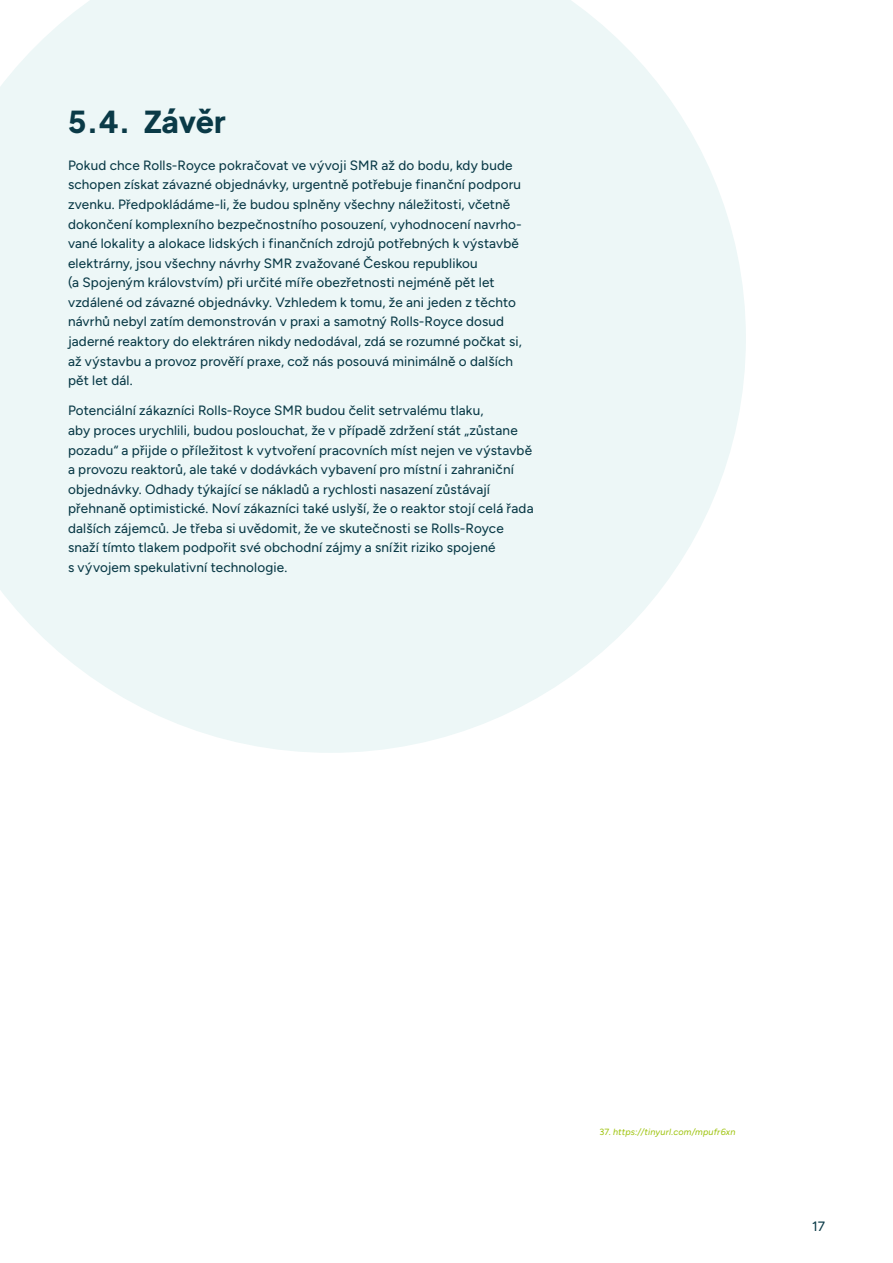
<style>
.page{position:relative;width:893px;height:1263px;background:#fff}
.page>*{position:absolute;margin:0;border:0;box-sizing:border-box;transform-origin:0 0}
.t1{font:30px "Plus Jakarta Sans";letter-spacing:-.005em;color:#0a3a47}
.t2{font:300 13.5px/19.5px "Figtree";letter-spacing:.01em;color:#0a3a47}
.t3{font:italic 300 9px "Figtree";letter-spacing:.02em;color:#a2c617}
.s1{font-style:normal}
</style>
<div class="page">
<svg style="left:0;top:0;width:746px;height:753px;background:#eff8f8"></svg>
<h1 class="t1" style="left:68px;top:98px;width:159px">5.4. Závěr</h1>
<p class="t2" style="left:68px;top:155px;width:455px">Pokud chce Rolls-Royce pokračovat ve vývoji SMR až do bodu, kdy bude schopen získat závazné objednávky, urgentně potřebuje finanční podporu zvenku. Předpokládáme-li, že budou splněny všechny náležitosti, včetně dokončení komplexního bezpečnostního posouzení, vyhodnocení navrho&shy;vané lokality a alokace lidských i finančních zdrojů potřebných k výstavbě elektrárny, jsou všechny návrhy SMR zvažované Českou republikou<br>(a Spojeným královstvím) při určité míře obezřetnosti nejméně pět let vzdálené od závazné objednávky. Vzhledem k tomu, že ani jeden z těchto návrhů nebyl zatím demonstrován v praxi a samotný Rolls-Royce dosud jaderné reaktory do elektráren nikdy nedodával, zdá se rozumné počkat si, až výstavbu a provoz prověří praxe, což nás posouvá minimálně o dalších pět let dál.</p>
<p class="t2" style="left:68px;top:401px;width:467px">Potenciální zákazníci Rolls-Royce SMR budou čelit setrvalému tlaku,<br>aby proces urychlili, budou poslouchat, že v případě zdržení stát „zůstane pozadu“ a přijde o příležitost k vytvoření pracovních míst nejen ve výstavbě a provozu reaktorů, ale také v dodávkách vybavení pro místní i zahraniční objednávky. Odhady týkající se nákladů a rychlosti nasazení zůstávají přehnaně optimistické. Noví zákazníci také uslyší, že o reaktor stojí celá řada dalších zájemců. Je třeba si uvědomit, že ve skutečnosti se Rolls-Royce snaží tímto tlakem podpořit své obchodní zájmy a snížit riziko spojené<br>s vývojem spekulativní technologie.</p>
<p class="t3" style="left:600px;top:1127px;width:137px"><span class="s1">37.</span> https://tinyurl.com/mpufr6xn</p>
<p class="t2" style="left:812px;top:1217px;width:14px">17</p>
</div>
